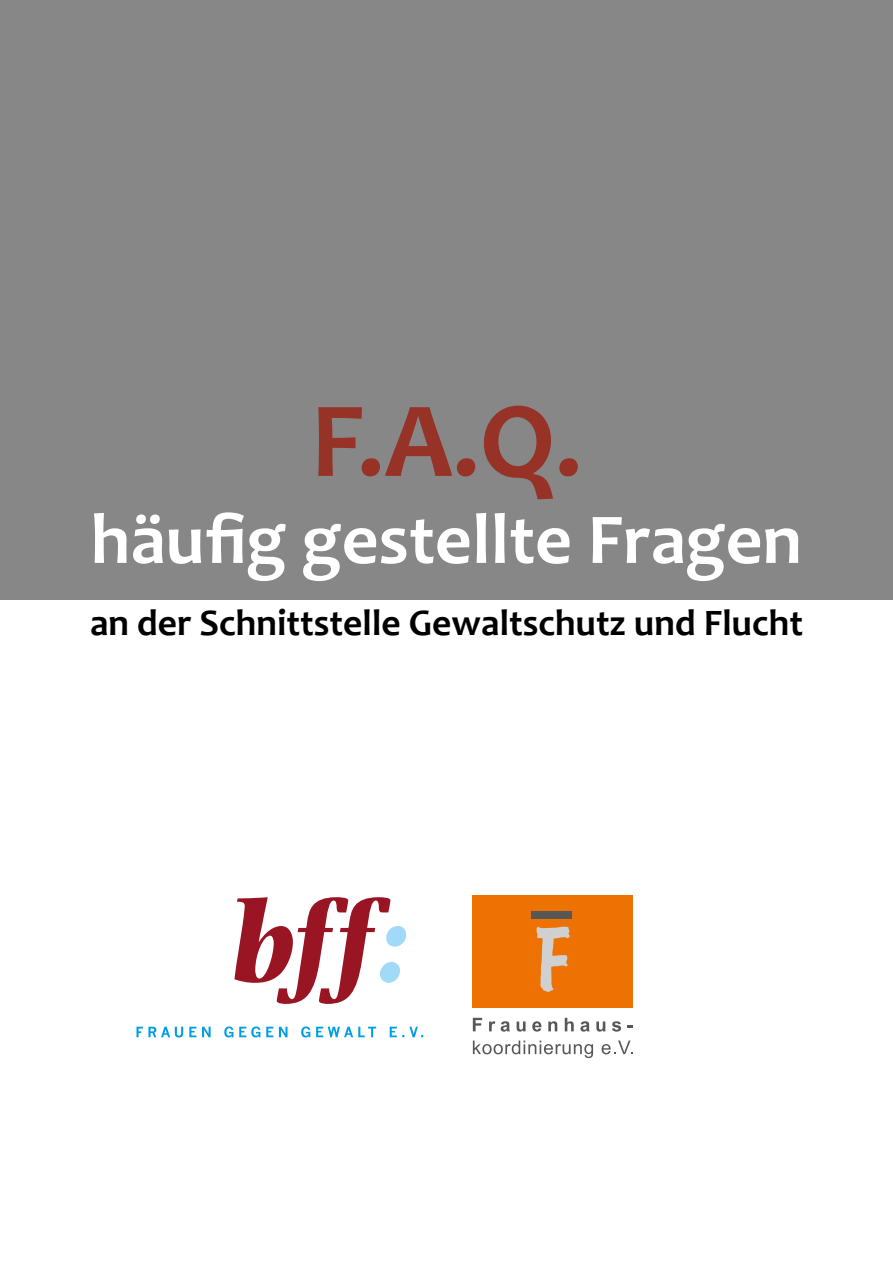
<style>
.page{position:relative;width:893px;height:1263px;background:#fff}
.page>*{position:absolute;margin:0;border:0;box-sizing:border-box;transform-origin:0 0}
.Titel{font:700 108px "Candara";color:#973227}
.Untertitel{font:700 72px "Candara";color:#fff}
.Untertitel-2{font:700 37.5px "Candara";color:#000}
</style>
<div class="page">
<div style="left:0;top:0;width:893px;height:600px;background:#878787"></div>
<div style="left:473px;top:895px;width:160px;height:112px;background:#ee7203"></div>
<svg style="left:537px;top:926px;width:33px;height:66px"></svg>
<div style="left:532px;top:911px;width:40px;height:8px;background:#575756"></div>
<svg style="left:473px;top:1018px;width:9px;height:13px"></svg>
<svg style="left:489px;top:1021px;width:6px;height:10px"></svg>
<svg style="left:501px;top:1021px;width:9px;height:10px"></svg>
<svg style="left:517px;top:1021px;width:9px;height:10px"></svg>
<svg style="left:532px;top:1021px;width:9px;height:10px"></svg>
<svg style="left:548px;top:1021px;width:9px;height:10px"></svg>
<svg style="left:565px;top:1018px;width:9px;height:13px"></svg>
<svg style="left:580px;top:1021px;width:10px;height:10px"></svg>
<svg style="left:596px;top:1021px;width:9px;height:10px"></svg>
<svg style="left:612px;top:1021px;width:9px;height:10px"></svg>
<svg style="left:628px;top:1025px;width:5px;height:3px"></svg>
<svg style="left:473px;top:1040px;width:120px;height:18px"></svg>
<svg style="left:602px;top:1040px;width:31px;height:14px"></svg>
<svg style="left:136px;top:1026px;width:287px;height:11px"></svg>
<svg style="left:234px;top:897px;width:172px;height:107px"></svg>
<p class="Titel" style="left:311px;top:373px;width:273px">F.A.Q.</p>
<p class="Untertitel" style="left:91px;top:494px;width:713px">häufig gestellte Fragen</p>
<p class="Untertitel-2" style="left:90px;top:599px;width:715px">an der Schnittstelle Gewaltschutz und Flucht</p>
</div>
